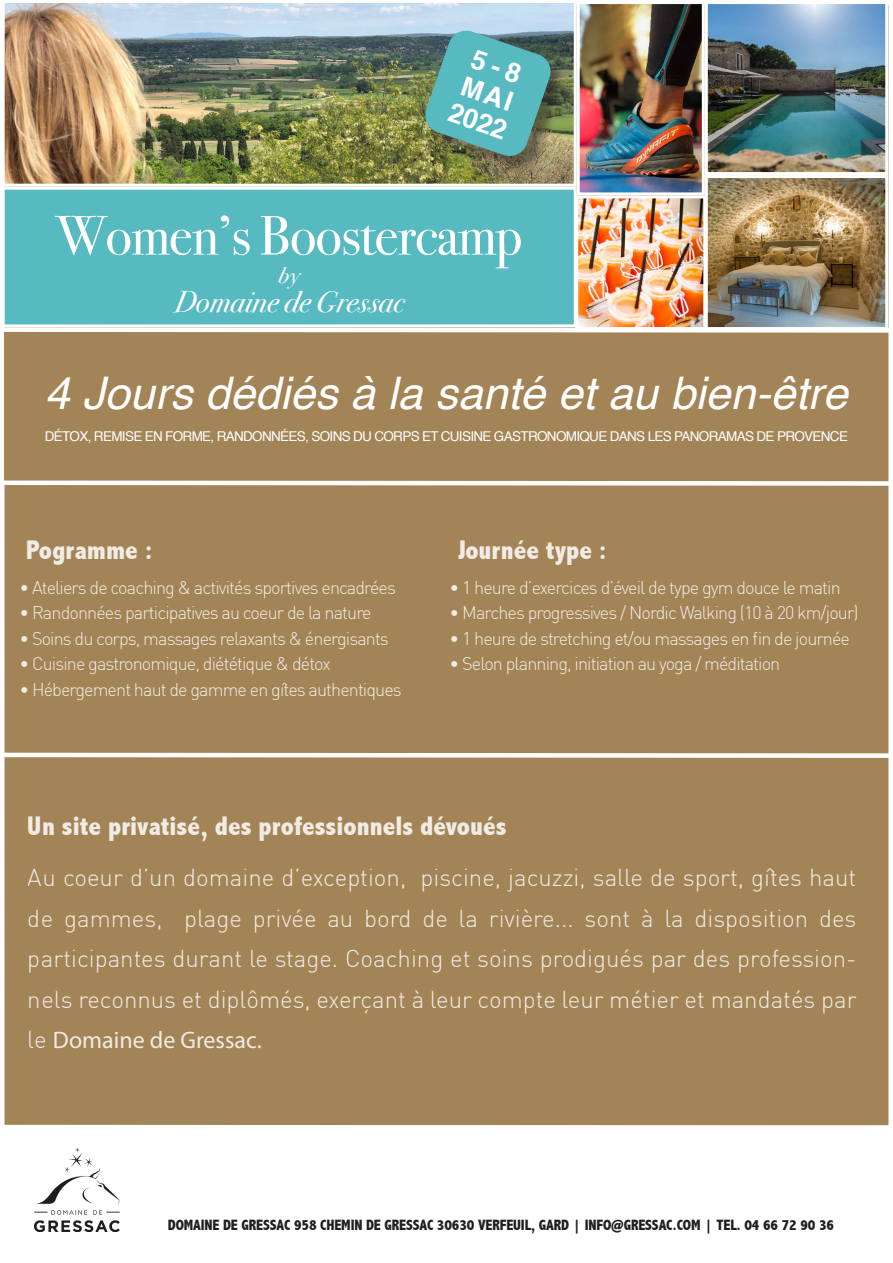
<style>
.page{position:relative;width:893px;height:1263px;background:#fff}
.page>*{position:absolute;margin:0;border:0;box-sizing:border-box;transform-origin:0 0}
.t1{font:55.5px "Bodoni Svty Two ITCTT";letter-spacing:-.02em;color:#fff}
.t2{font:italic 45px "Helvetica";color:#fff}
.t3{font:italic 30px "Bodoni Svty Two ITCTT";color:#fff}
.t4{font:800 condensed 27px "Abadi";color:#fff}
.t5{font:700 27px/28.5px "Helvetica";color:#fff}
.t6{font:300 24px/40.5px "DIN";color:#fff;text-align:justify}
.t7{font:24px "Myriad Pro";color:#fff}
.t8{font:italic 22.5px "Bodoni Svty Two ITCTT";color:#fff}
.t9{font:300 18px "DIN";letter-spacing:-.05em;color:#fff}
.t10{font:800 condensed 15px "Abadi";letter-spacing:-.01em;color:#231f20}
.t11{font:13.5px "Helvetica";letter-spacing:-.05em;color:#fff}
.s1{font-family:"DIN";font-weight:300}
</style>
<div class="page">
<div style="left:2px;top:2px;width:889px;height:1126px;background:#a38456"></div>
<svg style="left:2px;top:478px;width:889px;height:10px"></svg>
<svg style="left:2px;top:750px;width:889px;height:10px"></svg>
<svg style="left:2px;top:1122px;width:889px;height:6px"></svg>
<img style="left:34px;top:1147px;width:85px;height:84px">
<svg style="left:2px;top:325px;width:889px;height:10px"></svg>
<div style="left:3px;top:188px;width:572px;height:138px;background:#58bac1"></div>
<div style="left:2px;top:187px;width:575px;height:140px;border:3px solid #fff"></div>
<img style="left:6px;top:4px;width:567px;height:179px">
<div style="left:2px;top:0;width:575px;height:187px;border:3px solid #fff"></div>
<img style="left:581px;top:5px;width:120px;height:186px">
<div style="left:577px;top:1px;width:128px;height:194px;border:3px solid #fff"></div>
<img style="left:709px;top:5px;width:175px;height:166px">
<div style="left:705px;top:1px;width:183px;height:174px;border:3px solid #fff"></div>
<img style="left:709px;top:179px;width:175px;height:147px">
<div style="left:705px;top:175px;width:183px;height:155px;border:3px solid #fff"></div>
<img style="left:579px;top:199px;width:123px;height:127px">
<div style="left:575px;top:195px;width:131px;height:135px;border:3px solid #fff"></div>
<div style="left:428px;top:33px;width:141px;height:141px;background:#231f20;opacity:.5"></div>
<svg style="left:423px;top:28px;width:130px;height:130px"></svg>
<p class="t5" style="left:476px;top:45px;width:55px;rotate:19deg">5 - 8<br>MAI</p>
<p class="t5" style="left:454px;top:98px;width:62px;rotate:19deg">2022</p>
<p class="t1" style="left:56px;top:190px;width:468px">Women’s Boostercamp</p>
<p class="t8" style="left:278px;top:256px;width:23px">by</p>
<p class="t3" style="left:174px;top:275px;width:231px">Domaine de Gressac</p>
<p class="t2" style="left:45px;top:358px;width:804px">4 Jours dédiés à la santé et au bien-être</p>
<p class="t11" style="left:45px;top:425px;width:805px">DÉTOX, REMISE EN FORME, RANDONNÉES, SOINS DU CORPS ET CUISINE GASTRONOMIQUE DANS LES PANORAMAS DE PROVENCE</p>
<h3 class="t4" style="left:26px;top:534px;width:128px">Pogramme :</h3>
<p class="t9" style="left:19px;top:576px;width:378px">• Ateliers de coaching &amp; activités sportives encadrées</p>
<p class="t9" style="left:19px;top:601px;width:354px">• Randonnées participatives au coeur de la nature</p>
<p class="t9" style="left:19px;top:627px;width:371px">• Soins du corps, massages relaxants &amp; énergisants</p>
<p class="t9" style="left:19px;top:652px;width:313px">• Cuisine gastronomique, diététique &amp; détox</p>
<p class="t9" style="left:19px;top:678px;width:384px">• Hébergement haut de gamme en gîtes authentiques</p>
<h3 class="t4" style="left:458px;top:534px;width:151px">Journée type :</h3>
<p class="t9" style="left:450px;top:576px;width:393px">• 1 heure d’exercices d’éveil de type gym douce le matin</p>
<p class="t9" style="left:450px;top:601px;width:410px">• Marches progressives / Nordic Walking (10 à 20 km/jour)</p>
<p class="t9" style="left:450px;top:627px;width:402px">• 1 heure de stretching et/ou massages en fin de journée</p>
<p class="t9" style="left:450px;top:652px;width:332px">• Selon planning, initiation au yoga / méditation</p>
<h3 class="t4" style="left:28px;top:810px;width:480px">Un site privatisé, des professionnels dévoués</h3>
<p class="t6" style="left:28px;top:857px;width:830px">Au coeur d’un domaine d’exception, piscine, jacuzzi, salle de sport, gîtes haut de gammes, plage privée au bord de la rivière... sont à la disposition des participantes durant le stage. Coaching et soins prodigués par des profession&shy;nels reconnus et diplômés, exerçant à leur compte leur métier et mandatés par</p>
<h3 class="t7" style="left:28px;top:1025px;width:235px"><span class="s1">le</span> Domaine de Gressac.</h3>
<p class="t10" style="left:168px;top:1217px;width:668px">DOMAINE DE GRESSAC 958 CHEMIN DE GRESSAC 30630 VERFEUIL, GARD | INFO@GRESSAC.COM | TEL. 04 66 72 90 36</p>
</div>
